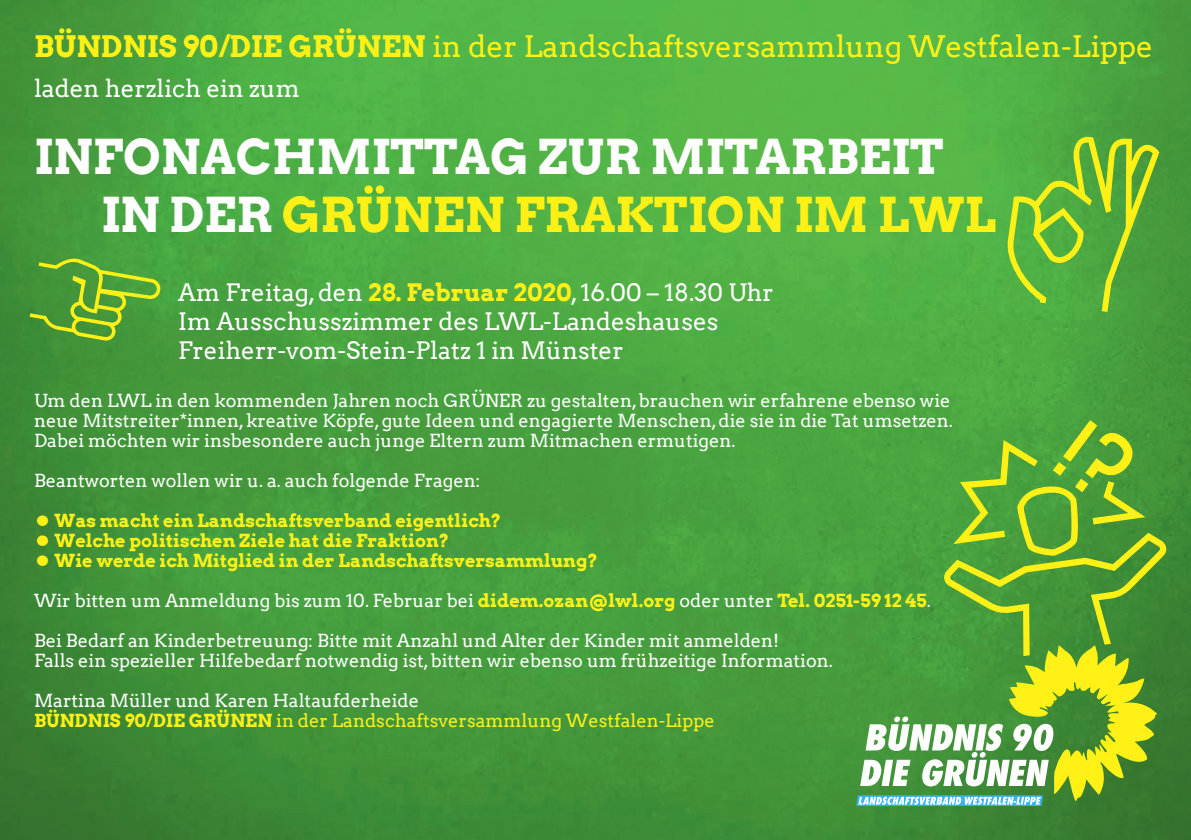
<style>
.page{position:relative;width:1191px;height:840px;background:#fff}
.page>*{position:absolute;margin:0;border:0;box-sizing:border-box;transform-origin:0 0}
.t1{font:700 48px/57.6px "Arvo";color:#fff}
.t2{font:29.6px "Arvo";color:#fff116}
.t3{font:24px/28.8px "Arvo";color:#fff}
.t4{font:18px/20px "Arvo";color:#fff}
.t5{font:700 18px "Arvo";color:#fff116}
.t6{font:18px/20px "Arvo";color:#fff116}
.s1{font-weight:700}
.s2{color:#fff116}
.s3{font-weight:700;color:#fff116}
.s4{font-size:34px}
.s5{color:#fff}
</style>
<div class="page">
<img style="left:0;top:0;width:1191px;height:839px">
<svg style="left:856px;top:644px;width:301px;height:161px;background:#83b454"></svg>
<svg style="left:942px;top:420px;width:226px;height:235px;background:#60a535"></svg>
<svg style="left:30px;top:256px;width:131px;height:85px;background:#62a635"></svg>
<svg style="left:1005px;top:133px;width:154px;height:179px;background:#6bb539"></svg>
<h2 class="t2" style="left:34px;top:28px;width:1120px"><span class="s1">BÜNDNIS 90/DIE GRÜNEN</span> in der Landschaftsversammlung Westfalen-Lippe</h2>
<h3 class="t3" style="left:34px;top:74px;width:267px">laden herzlich ein zum</h3>
<h1 class="t1" style="left:101px;top:128px;width:896px;text-indent:-67px">INFONACHMITTAG ZUR MITARBEIT<br>IN DER <span class="s2">GRÜNEN FRAKTION IM LWL</span></h1>
<h3 class="t3" style="left:178px;top:278px;width:597px">Am Freitag, den <span class="s3">28. Februar 2020</span>, 16.00 – 18.30 Uhr<br>Im Ausschusszimmer des LWL-Landeshauses<br>Freiherr-vom-Stein-Platz 1 in Münster</h3>
<p class="t4" style="left:34px;top:390px;width:920px">Um den LWL in den kommenden Jahren noch GRÜNER zu gestalten, brauchen wir erfahrene ebenso wie neue Mitstreiter*innen, kreative Köpfe, gute Ideen und engagierte Menschen, die sie in die Tat umsetzen.<br>Dabei möchten wir insbesondere auch junge Eltern zum Mitmachen ermutigen.</p>
<p class="t4" style="left:34px;top:470px;width:448px">Beantworten wollen wir u. a. auch folgende Fragen:</p>
<p class="t5" style="left:34px;top:508px;width:469px"><span class="s4">•</span> Was macht ein Landschaftsverband eigentlich?</p>
<p class="t5" style="left:34px;top:528px;width:417px"><span class="s4">•</span> Welche politischen Ziele hat die Fraktion?</p>
<p class="t5" style="left:34px;top:548px;width:565px"><span class="s4">•</span> Wie werde ich Mitglied in der Landschaftsversammlung?</p>
<p class="t4" style="left:34px;top:590px;width:898px">Wir bitten um Anmeldung bis zum 10. Februar bei <span class="s3">didem.ozan@lwl.org</span> oder unter <span class="s3">Tel. 0251-59 12 45</span>.</p>
<p class="t4" style="left:34px;top:630px;width:800px">Bei Bedarf an Kinderbetreuung: Bitte mit Anzahl und Alter der Kinder mit anmelden!<br>Falls ein spezieller Hilfebedarf notwendig ist, bitten wir ebenso um frühzeitige Information.</p>
<p class="t6" style="left:34px;top:690px;width:682px"><span class="s5">Martina Müller und Karen Haltaufderheide<br></span><span class="s1">BÜNDNIS 90/DIE GRÜNEN</span> in der Landschaftsversammlung Westfalen-Lippe</p>
</div>
